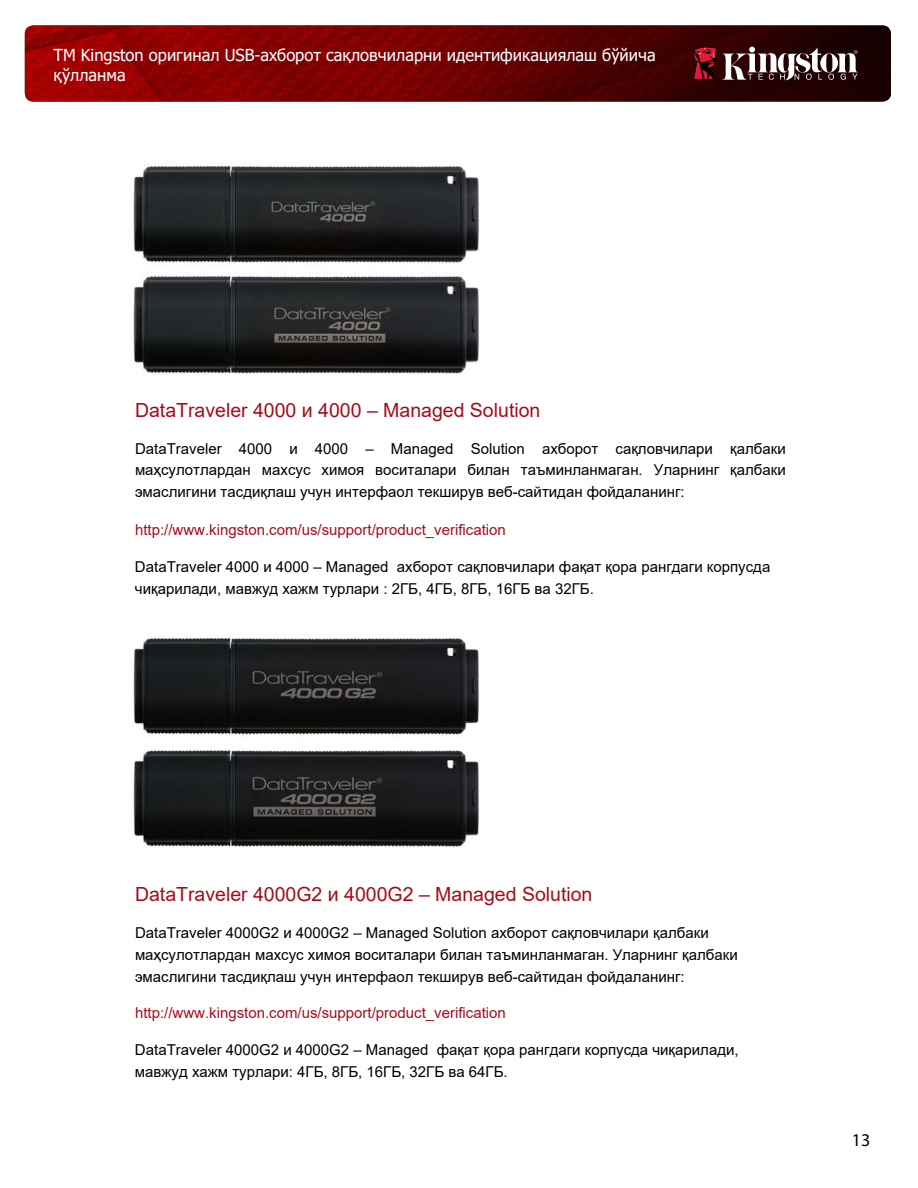
<style>
.page{position:relative;width:918px;height:1188px;background:#fff}
.page>*{position:absolute;margin:0;border:0;box-sizing:border-box;transform-origin:0 0}
.t1{font:19.5px "Arial";color:#a70c1b}
.t2{font:18px "Myriad Pro";color:#000}
.t3{font:16.5px/19.8px "Tahoma";color:#fff}
.t4{font:15px/21.8px "Arial";color:#000}
.t5{font:15px "Arial";color:#a70c1b}
</style>
<div class="page">
<img style="left:25px;top:26px;width:866px;height:76px">
<svg style="left:693px;top:47px;width:165px;height:33px"></svg>
<img style="left:133px;top:165px;width:346px;height:98px">
<img style="left:133px;top:635px;width:346px;height:101px">
<img style="left:133px;top:275px;width:346px;height:100px">
<img style="left:133px;top:749px;width:346px;height:99px">
<p class="t3" style="left:53px;top:46px;width:604px">TM Kingston оригинал USB-ахборот сақловчиларни идентификациялаш бўйича қўлланма</p>
<h1 class="t1" style="left:135px;top:397px;width:407px">DataTraveler 4000 и 4000 – Managed Solution</h1>
<p class="t4" style="left:135px;top:437px;width:652px;text-align:justify">DataTraveler 4000 и 4000 – Managed Solution ахборот сақловчилари қалбаки маҳсулотлардан махсус химоя воситалари билан таъминланмаган. Уларнинг қалбаки эмаслигини тасдиқлаш учун интерфаол текширув веб-сайтидан фойдаланинг:</p>
<p class="t5" style="left:135px;top:519px;width:372px">http://www.kingston.com/us/support/product_verification</p>
<p class="t4" style="left:135px;top:556px;width:637px">DataTraveler 4000 и 4000 – Managed ахборот сақловчилари фақат қора рангдаги корпусда чиқарилади, мавжуд хажм турлари : 2ГБ, 4ГБ, 8ГБ, 16ГБ ва 32ГБ.</p>
<h1 class="t1" style="left:135px;top:881px;width:459px">DataTraveler 4000G2 и 4000G2 – Managed Solution</h1>
<p class="t4" style="left:135px;top:922px;width:604px">DataTraveler 4000G2 и 4000G2 – Managed Solution ахборот сақловчилари қалбаки маҳсулотлардан махсус химоя воситалари билан таъминланмаган. Уларнинг қалбаки эмаслигини тасдиқлаш учун интерфаол текширув веб-сайтидан фойдаланинг:</p>
<p class="t5" style="left:135px;top:1002px;width:372px">http://www.kingston.com/us/support/product_verification</p>
<p class="t4" style="left:135px;top:1039px;width:605px">DataTraveler 4000G2 и 4000G2 – Managed фақат қора рангдаги корпусда чиқарилади, мавжуд хажм турлари: 4ГБ, 8ГБ, 16ГБ, 32ГБ ва 64ГБ.</p>
<p class="t2" style="left:852px;top:1129px;width:20px">13</p>
</div>
